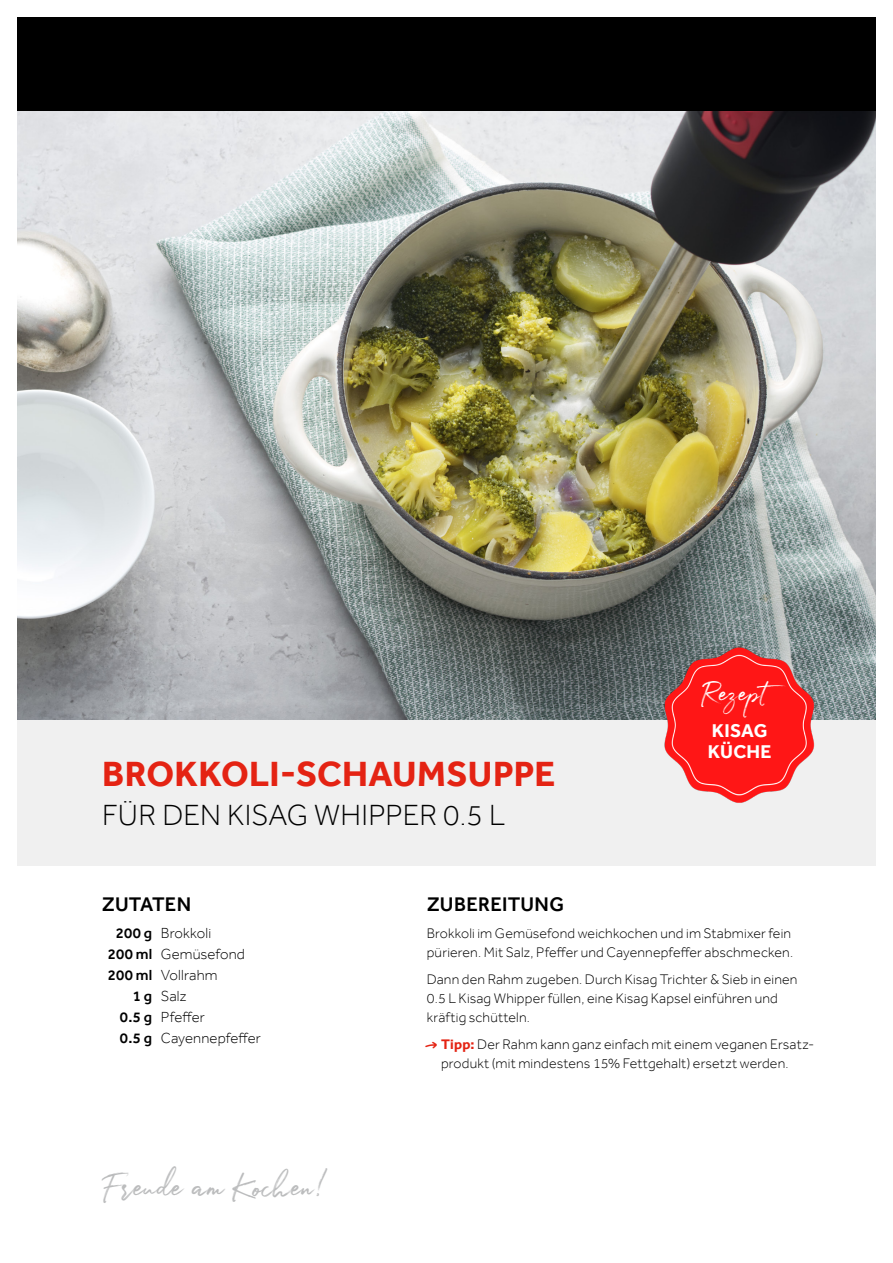
<style>
.page{position:relative;width:893px;height:1263px;background:#fff}
.page>*{position:absolute;margin:0;border:0;box-sizing:border-box;transform-origin:0 0}
.t1{font:700 36px "Effra";letter-spacing:.01em;color:#e42313}
.t2{font:36px "Julietta Messie";letter-spacing:.015em;color:#bbbcbd}
.t3{font:31.05px "Julietta Messie";color:#fff}
.t4{font:300 30px "Effra";letter-spacing:.005em;color:#000}
.t5{font:500 20.25px "Effra";letter-spacing:.01em;color:#000}
.t6{font:700 18.9px "Effra";letter-spacing:.015em;color:#fff}
.t7{font:300 15px "Effra";letter-spacing:.005em;color:#000}
.t8{font:300 14.25px/18.8px "Effra";letter-spacing:.01em;color:#000}
.s1{font-weight:500}
.s2{font-family:"PW New Arrows";font-weight:400;color:#e42313}
.s3{font-weight:700;color:#e42313}
</style>
<div class="page">
<div style="left:17px;top:708px;width:859px;height:157px;background:#f0f0f0"></div>
<img style="left:17px;top:111px;width:859px;height:608px">
<img style="left:651px;top:627px;width:181px;height:176px">
<div style="left:17px;top:17px;width:859px;height:94px;background:#000"></div>
<p class="t1" style="left:102px;top:753px;width:455px">BROKKOLI-SCHAUMSUPPE</p>
<p class="t4" style="left:102px;top:797px;width:405px">FÜR DEN KISAG WHIPPER 0.5 L</p>
<p class="t3" style="left:701px;top:672px;width:90px">Rezept</p>
<p class="t6" style="left:712px;top:719px;width:57px">KISAG</p>
<p class="t6" style="left:708px;top:740px;width:65px">KÜCHE</p>
<p class="t5" style="left:102px;top:892px;width:91px">ZUTATEN</p>
<p class="t7" style="left:116px;top:924px;width:97px"><span class="s1">200 g</span> Brokkoli</p>
<p class="t7" style="left:108px;top:945px;width:139px"><span class="s1">200 ml</span> Gemüsefond</p>
<p class="t7" style="left:108px;top:966px;width:111px"><span class="s1">200 ml</span> Vollrahm</p>
<p class="t7" style="left:133px;top:987px;width:55px"><span class="s1">1 g</span> Salz</p>
<p class="t7" style="left:120px;top:1008px;width:86px"><span class="s1">0.5 g</span> Pfeffer</p>
<p class="t7" style="left:120px;top:1029px;width:142px"><span class="s1">0.5 g</span> Cayennepfeffer</p>
<p class="t2" style="left:102px;top:1163px;width:228px">Freude am Kochen!</p>
<p class="t5" style="left:427px;top:892px;width:139px">ZUBEREITUNG</p>
<p class="t8" style="left:427px;top:924px;width:368px">Brokkoli im Gemüsefond weichkochen und im Stabmixer fein pürieren. Mit Salz, Pfeffer und Cayennepfeffer abschmecken.</p>
<p class="t8" style="left:427px;top:970px;width:372px">Dann den Rahm zugeben. Durch Kisag Trichter &amp; Sieb in einen<br>0.5 L Kisag Whipper füllen, eine Kisag Kapsel einführen und kräftig schütteln.</p>
<p class="t8" style="left:441px;top:1034px;width:375px;text-indent:-14px"><span class="s2">q</span> <span class="s3">Tipp:</span> Der Rahm kann ganz einfach mit einem veganen Ersatz&shy;produkt (mit mindestens 15% Fettgehalt) ersetzt werden.</p>
</div>
